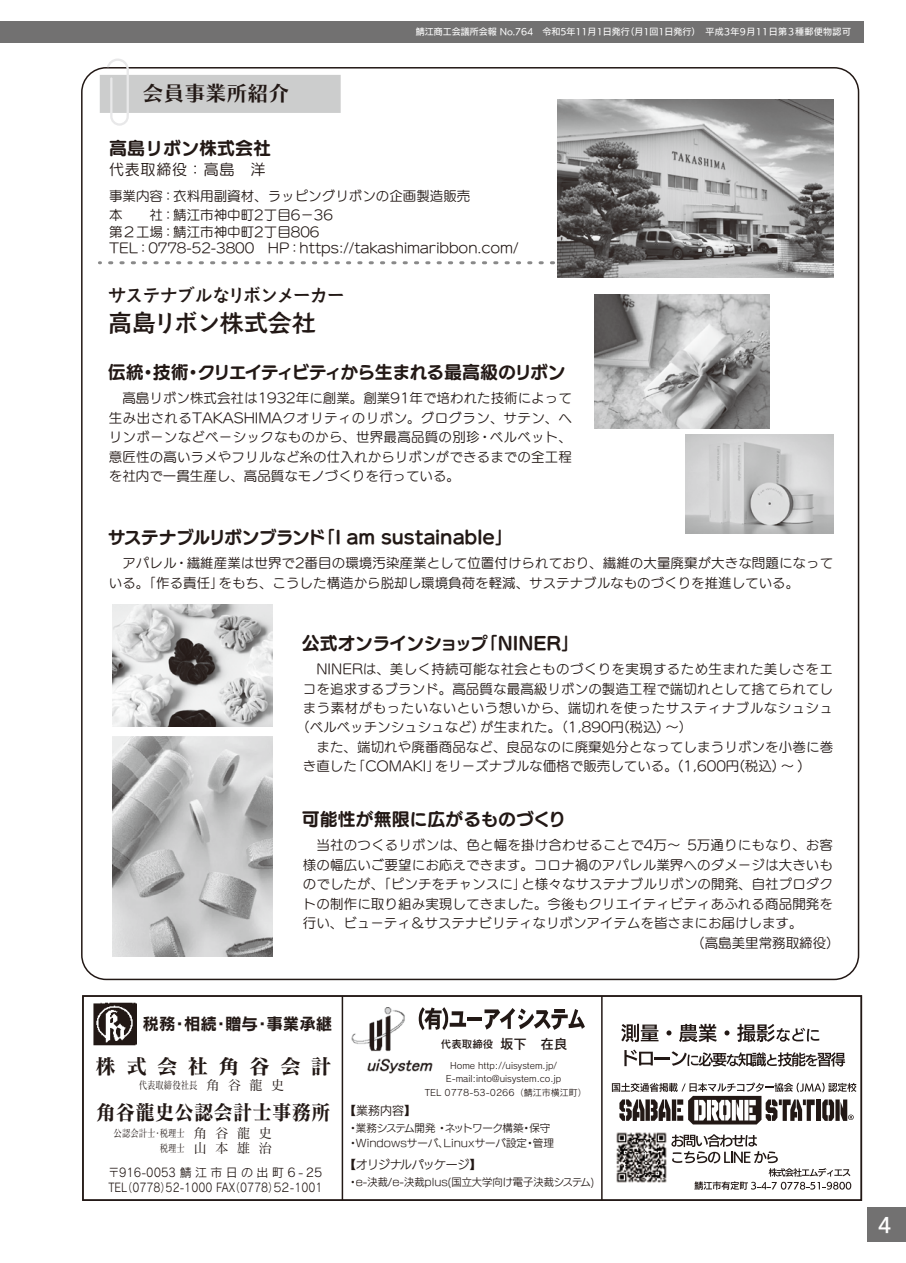
<style>
.page{position:relative;width:906px;height:1263px;background:#fff}
.page>*{position:absolute;margin:0;border:0;box-sizing:border-box;transform-origin:0 0}
.t1{font:24px "Aralet Std DB";letter-spacing:-.02em;color:#221815}
.t2{font:21px "Matisse Pro N B";color:#221815;scale:.93 1}
.t3{font:21px "Matisse Pro N B";letter-spacing:.465em;color:#221815}
.t4{font:21px "Chiaro Std B";color:#221815}
.t5{font:21px "FOT DNP Shuei Anti Std B";color:#fff}
.t6{font:18px "UD Marugo Small Pr 6 N B";letter-spacing:-.01em;color:#221815}
.t7{font:18px "UD Marugo Small Pr 6 N B";letter-spacing:-.05em;color:#221815}
.t8{font:18px "Aralet Std DB";letter-spacing:-.06em;color:#221815}
.t9{font:16.5px "Rodin Pro N B";color:#221815}
.t10{font:15px "UD Marugo Small Pr 6 N M";letter-spacing:.05em;color:#221815}
.t11{font:13.5px/19.5px "UD Marugo Small Pr 6 N M";letter-spacing:.005em;color:#221815}
.t12{font:13.5px "UD Marugo Small Pr 6 N M";letter-spacing:.025em;color:#221815}
.t13{font:13.5px "UD Marugo Small Pr 6 N M";letter-spacing:.035em;color:#221815}
.t14{font:13.5px/15px "Matisse Pro N M";color:#221815}
.t15{font:12px/15px "Rodin Pro N M";color:#221815;scale:.9 1}
.t16{font:12px "New Rodin Pro N M";letter-spacing:-.05em;color:#221815}
.t17{font:12px "New Rodin Pro N M";letter-spacing:-.025em;color:#221815}
.t18{font:10.5px/15px "New Rodin Pro N M";color:#221815}
.t19{font:10.5px/15px "Matisse Pro N M";color:#221815;text-align:right;scale:.8 1}
.t20{font:10.5px "Rodin Pro N DB";color:#221815}
.t21{font:9px/13.5px "Rodin Pro N M";color:#221815;text-align:center}
.t22{font:9px "UD Kakugo Small Pr 6 N M";color:#fff}
.s1{font-size:13.5px}
</style>
<div class="page">
<img style="left:93px;top:1002px;width:44px;height:43px">
<img style="left:351px;top:1007px;width:82px;height:67px">
<svg style="left:419px;top:1007px;width:47px;height:23px"></svg>
<hr style="left:467px;top:1017px;width:15px;height:3px;background:#221815">
<svg style="left:484px;top:1008px;width:101px;height:22px"></svg>
<svg style="left:612px;top:1083px;width:244px;height:41px"></svg>
<svg style="left:621px;top:1024px;width:37px;height:18px"></svg>
<svg style="left:666px;top:1030px;width:5px;height:5px"></svg>
<svg style="left:679px;top:1024px;width:38px;height:18px"></svg>
<svg style="left:724px;top:1030px;width:5px;height:5px"></svg>
<svg style="left:737px;top:1024px;width:82px;height:18px"></svg>
<svg style="left:624px;top:1049px;width:221px;height:17px"></svg>
<svg style="left:671px;top:1134px;width:180px;height:56px"></svg>
<img style="left:616px;top:1132px;width:51px;height:51px">
<hr style="left:342px;top:996px;width:1px;height:204px;background:#221815">
<hr style="left:601px;top:996px;width:1px;height:204px;background:#221815">
<div style="left:82px;top:995px;width:780px;height:206px;border:2px solid #221815"></div>
<svg style="left:100px;top:59px;width:241px;height:67px"></svg>
<svg style="left:110px;top:261px;width:448px;height:3px"></svg>
<div style="left:867px;top:1208px;width:39px;height:34px;background:#727171"></div>
<div style="left:0;top:21px;width:863px;height:22px;background:#727171"></div>
<img style="left:594px;top:295px;width:175px;height:133px">
<img style="left:112px;top:604px;width:161px;height:122px">
<img style="left:112px;top:736px;width:161px;height:221px">
<img style="left:558px;top:99px;width:275px;height:178px">
<img style="left:685px;top:435px;width:148px;height:99px">
<p class="t22" style="left:416px;top:27px;width:437px">鯖江商工会議所会報 No.764　令和5年11月1日発行（月1回1日発行）　平成3年9月11日第３種郵便物認可</p>
<h2 class="t4" style="left:142px;top:80px;width:148px">会員事業所紹介</h2>
<h3 class="t6" style="left:109px;top:138px;width:163px">高島リボン株式会社</h3>
<p class="t10" style="left:109px;top:161px;width:158px">代表取締役：高島　洋</p>
<p class="t11" style="left:109px;top:186px;width:363px">事業内容：衣料用副資材、ラッピングリボンの企画製造販売本　　社：鯖江市神中町2丁目6－36</p>
<p class="t11" style="left:109px;top:224px;width:411px;line-height:16.5px">第２工場：鯖江市神中町2丁目806<br>TEL：0778-52-3800　HP：https://takashimaribbon.com/</p>
<h3 class="t8" style="left:108px;top:283px;width:238px">サステナブルなリボンメーカー</h3>
<h1 class="t1" style="left:108px;top:306px;width:209px">高島リボン株式会社</h1>
<h3 class="t7" style="left:108px;top:362px;width:459px">伝統・技術・クリエイティビティから生まれる最高級のリボン</h3>
<p class="t11" style="left:109px;top:389px;width:464px;text-align:justify">　高島リボン株式会社は1932年に創業。創業91年で培われた技術によって生み出されるTAKASHIMAクオリティのリボン。グログラン、サテン、ヘリンボーンなどベーシックなものから、世界最高品質の別珍・ベルベット、意匠性の高いラメやフリルなど糸の仕入れからリボンができるまでの全工程を社内で一貫生産し、高品質なモノづくりを行っている。</p>
<h3 class="t6" style="left:108px;top:527px;width:407px">サステナブルリボンブランド「I am sustainable」</h3>
<p class="t11" style="left:109px;top:554px;width:726px">　アパレル・繊維産業は世界で2番目の環境汚染産業として位置付けられており、繊維の大量廃棄が大きな問題になっている。「作る責任」をもち、こうした構造から脱却し環境負荷を軽減、サステナブルなものづくりを推進している。</p>
<h3 class="t6" style="left:302px;top:633px;width:279px">公式オンラインショップ「NINER」</h3>
<p class="t12" style="left:303px;top:661px;width:531px">　NINERは、美しく持続可能な社会とものづくりを実現するため生まれた美しさをエ</p>
<p class="t11" style="left:303px;top:679px;width:531px">コを追求するブランド。高品質な最高級リボンの製造工程で端切れとして捨てられてし</p>
<p class="t13" style="left:303px;top:700px;width:532px">まう素材がもったいないという想いから、端切れを使ったサスティナブルなシュシュ</p>
<p class="t11" style="left:296px;top:718px;width:398px">（ベルベッチンシュシュなど）が生まれた。（1,890円(税込) ～）</p>
<p class="t11" style="left:303px;top:737px;width:532px">　また、端切れや廃番商品など、良品なのに廃棄処分となってしまうリボンを小巻に巻</p>
<p class="t11" style="left:303px;top:757px;width:501px">き直した「COMAKI」をリーズナブルな価格で販売している。(1,600円(税込) ～ )</p>
<h3 class="t6" style="left:302px;top:809px;width:266px">可能性が無限に広がるものづくり</h3>
<p class="t11" style="left:303px;top:836px;width:532px">　当社のつくるリボンは、色と幅を掛け合わせることで4万～ 5万通りにもなり、お客</p>
<p class="t11" style="left:303px;top:855px;width:531px">様の幅広いご要望にお応えできます。コロナ禍のアパレル業界へのダメージは大きいも</p>
<p class="t11" style="left:303px;top:875px;width:531px">のでしたが、「ピンチをチャンスに」と様々なサステナブルリボンの開発、自社プロダク</p>
<p class="t11" style="left:303px;top:894px;width:531px">トの制作に取り組み実現してきました。今後もクリエイティビティあふれる商品開発を</p>
<p class="t11" style="left:303px;top:914px;width:501px">行い、ビューティ＆サステナビリティなリボンアイテムを皆さまにお届けします。</p>
<p class="t11" style="left:691px;top:933px;width:150px">（高島美里常務取締役）</p>
<p class="t9" style="left:143px;top:1013px;width:191px">税務・相続・贈与・事業承継</p>
<h2 class="t3" style="left:95px;top:1052px;width:238px">株式会社角谷会計</h2>
<p class="t19" style="left:139px;top:1078px;width:184px">代表取締役社長 <span class="s1">角　谷　龍　史</span></p>
<p class="t19" style="left:114px;top:1125px;width:91px">公認会計士・税理士税理士</p>
<p class="t14" style="left:193px;top:1125px;width:80px">角　谷　龍　史山　本　雄　治</p>
<h2 class="t2" style="left:96px;top:1098px;width:254px">角谷龍史公認会計士事務所</h2>
<p class="t15" style="left:108px;top:1164px;width:239px">〒916-0053 鯖江市日の出町 6-25<br>TEL（0778）52-1000 FAX（0778）５２-1001</p>
<p class="t20" style="left:441px;top:1037px;width:128px">代表取締役 <span class="s1">坂下　在良</span></p>
<p class="t21" style="left:425px;top:1058px;width:163px">Home http://uisystem.jp/<br>E-mail:into@uisystem.co.jp<br>TEL 0778-53-0266（鯖江市横江町）</p>
<p class="t17" style="left:344px;top:1101px;width:74px">【業務内容】</p>
<p class="t18" style="left:348px;top:1120px;width:208px">・業務システム開発 ・ネットワーク構築・保守・Windowsサーバ、Linuxサーバ設定・管理</p>
<p class="t16" style="left:344px;top:1155px;width:139px">【オリジナルパッケージ】</p>
<p class="t18" style="left:348px;top:1174px;width:248px">・e-決裁/e-決裁plus(国立大学向け電子決裁システム)</p>
<h2 class="t5" style="left:878px;top:1210px;width:15px">4</h2>
</div>
